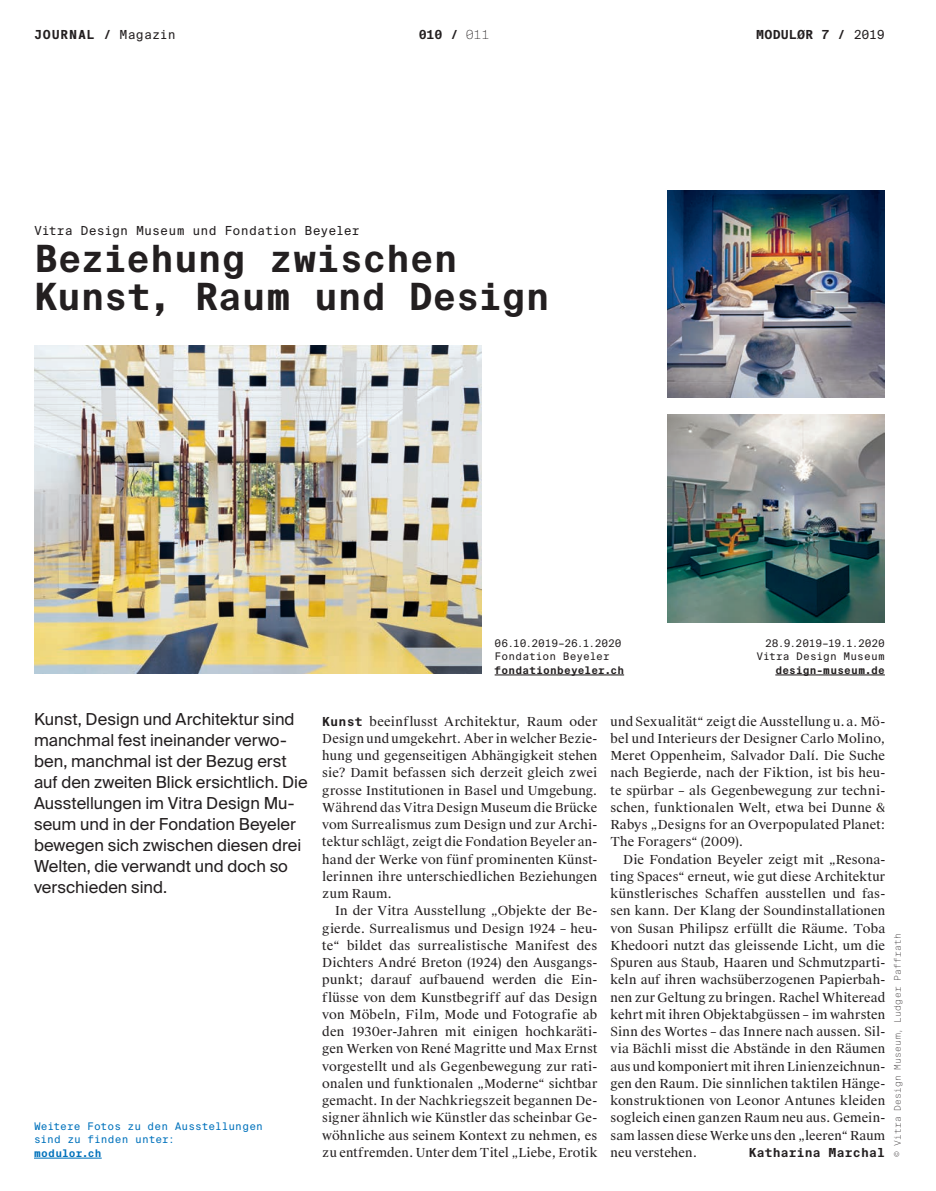
<style>
.page{position:relative;width:936px;height:1191px;background:#fff}
.page>*{position:absolute;margin:0;border:0;box-sizing:border-box;transform-origin:0 0}
.t1{font:700 37.5px/37.5px "Suisse Intl Mono";letter-spacing:-.015em;color:#231f20}
.t2{font:16.5px/21px "Suisse Intl";color:#231f20}
.t3{font:12.45px/17.2px "Suisse Works";letter-spacing:.01em;color:#231f20;text-align:justify}
.t4{font:700 12.45px "Suisse Intl Mono";letter-spacing:.005em;color:#231f20}
.t5{font:12.45px "Suisse Intl Mono";color:#231f20}
.t6{font:10.5px/13.5px "Suisse Intl Mono";letter-spacing:-.005em;color:#231f20;text-align:right}
.t7{font:10.5px/13.5px "Suisse Intl Mono";color:#0072bc}
.t8{font:700 10.5px "Suisse Intl Mono";letter-spacing:.015em;color:#231f20}
.t9{font:700 10.5px "Suisse Intl Mono";letter-spacing:.015em;color:#0072bc}
.t10{font:100 9px "Suisse Intl Mono";letter-spacing:.02em;color:#231f20}
.s1{font-weight:400}
.s2{font-weight:100}
.s3{font-family:"Suisse Intl Mono";font-weight:700}
</style>
<div class="page">
<img style="left:667px;top:415px;width:217px;height:207px">
<img style="left:667px;top:191px;width:217px;height:207px">
<img style="left:34px;top:346px;width:448px;height:328px">
<hr style="left:775px;top:674px;width:109px;height:1px;background:#231f20">
<hr style="left:494px;top:674px;width:130px;height:1px;background:#231f20">
<hr style="left:34px;top:1157px;width:68px;height:1px;background:#0072bc">
<p class="t4" style="left:34px;top:28px;width:143px">JOURNAL / <span class="s1">Magazin</span></p>
<p class="t4" style="left:419px;top:28px;width:72px">010 / <span class="s2">011</span></p>
<p class="t4" style="left:756px;top:28px;width:130px">MODULØR 7 / <span class="s1">2019</span></p>
<p class="t5" style="left:34px;top:223px;width:327px">Vitra Design Museum und Fondation Beyeler</p>
<h1 class="t1" style="left:34px;top:240px;width:517px">Beziehung zwischen<br>Kunst, Raum und Design</h1>
<p class="t6" style="left:494px;top:636px;width:128px;text-align:left">06.10.2019–26.1.2020<br>Fondation Beyeler</p>
<p class="t8" style="left:494px;top:664px;width:131px">fondationbeyeler.ch</p>
<p class="t6" style="left:756px;top:636px;width:130px">28.9.2019–19.1.2020<br>Vitra Design Museum</p>
<p class="t8" style="left:775px;top:664px;width:111px">design-museum.de</p>
<p class="t2" style="left:34px;top:709px;width:275px">Kunst, Design und Architektur sind manchmal fest ineinander verwo&shy;ben, manchmal ist der Bezug erst auf den zweiten Blick ersichtlich. Die<br>Ausstellungen im Vitra Design Mu&shy;seum und in der Fondation Beyeler bewegen sich zwischen diesen drei<br>Welten, die verwandt und doch so verschieden sind.</p>
<p class="t3" style="left:610px;top:713px;width:276px">und Sexualität“ zeigt die Ausstellung u.a. Mö&shy;bel und Interieurs der Designer Carlo Molino, Meret Oppenheim, Salvador Dalí. Die Suche nach Begierde, nach der Fiktion, ist bis heu&shy;te spürbar – als Gegenbewegung zur techni&shy;schen, funktionalen Welt, etwa bei Dunne &amp; Rabys „Designs for an Overpopulated Planet:<br>The Foragers“ (2009).</p>
<p class="t3" style="left:322px;top:713px;width:276px"><span class="s3">Kunst</span> beeinflusst Architektur, Raum oder Design und umgekehrt. Aber in welcher Bezie&shy;hung und gegenseitigen Abhängigkeit stehen sie? Damit befassen sich derzeit gleich zwei grosse Institutionen in Basel und Umgebung.<br>Während das Vitra Design Museum die Brücke vom Surrealismus zum Design und zur Archi&shy;tektur schlägt, zeigt die Fondation Beyeler an&shy;hand der Werke von fünf prominenten Künst&shy;lerinnen ihre unterschiedlichen Beziehungen zum Raum.</p>
<p class="t3" style="left:322px;top:902px;width:277px;text-indent:13px">In der Vitra Ausstellung „Objekte der Be&shy;gierde. Surrealismus und Design 1924 – heu&shy;te“ bildet das surrealistische Manifest des Dichters André Breton (1924) den Ausgangs&shy;punkt; darauf aufbauend werden die Ein&shy;flüsse von dem Kunstbegriff auf das Design von Möbeln, Film, Mode und Fotografie ab den 1930er-Jahren mit einigen hochkaräti&shy;gen Werken von René Magritte und Max Ernst vorgestellt und als Gegenbewegung zur rati&shy;onalen und funktionalen „Moderne“ sichtbar gemacht. In der Nachkriegszeit begannen De&shy;signer ähnlich wie Künstler das scheinbar Ge&shy;wöhnliche aus seinem Kontext zu nehmen, es zu entfremden. Unter dem Titel „Liebe, Erotik</p>
<p class="t3" style="left:610px;top:851px;width:276px;text-indent:13px">Die Fondation Beyeler zeigt mit „Resona&shy;ting Spaces“ erneut, wie gut diese Architektur künstlerisches Schaffen ausstellen und fas&shy;sen kann. Der Klang der Soundinstallationen von Susan Philipsz erfüllt die Räume. Toba Khedoori nutzt das gleissende Licht, um die Spuren aus Staub, Haaren und Schmutzparti&shy;keln auf ihren wachsüberzogenen Papierbah&shy;nen zur Geltung zu bringen. Rachel Whiteread kehrt mit ihren Objektabgüssen – im wahrsten Sinn des Wortes – das Innere nach aussen. Sil&shy;via Bächli misst die Abstände in den Räumen aus und komponiert mit ihren Linienzeichnun&shy;gen den Raum. Die sinnlichen taktilen Hänge&shy;konstruktionen von Leonor Antunes kleiden sogleich einen ganzen Raum neu aus. Gemein&shy;sam lassen diese Werke uns den „leeren“ Raum neu verstehen.</p>
<p class="t7" style="left:34px;top:1119px;width:230px">Weitere Fotos zu den Ausstellungen sind zu finden unter:</p>
<p class="t9" style="left:34px;top:1147px;width:69px">modulor.ch</p>
<p class="t4" style="left:748px;top:1145px;width:138px">Katharina Marchal</p>
<p class="t10" style="left:892px;top:1157px;width:225px;rotate:-90deg">© Vitra Design Museum, Ludger Paffrath</p>
</div>
